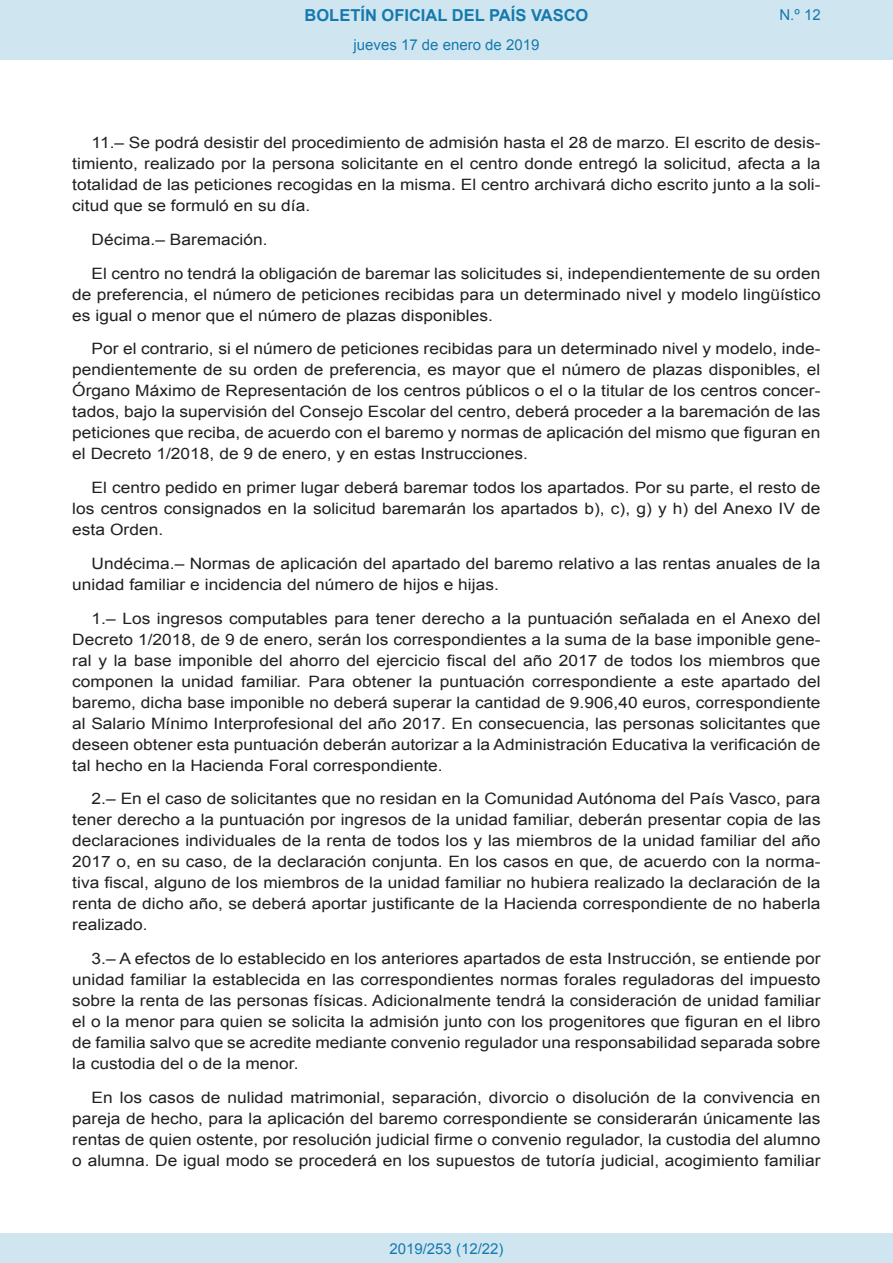
<style>
.page{position:relative;width:893px;height:1263px;background:#fff}
.page>*{position:absolute;margin:0;border:0;box-sizing:border-box;transform-origin:0 0}
.t1{font:700 16.5px "Arial";color:#1679ae}
.BOPVDetalle{font:15.6px/21px "Arial";color:#231f20;text-align:justify;scale:1.11 1}
.Paginacion_Centro{font:15px "Arial";color:#1679ae}
</style>
<div class="page">
<div style="left:0;top:0;width:893px;height:60px;background:#cfe6f1"></div>
<div style="left:0;top:1233px;width:893px;height:30px;background:#cfe6f1"></div>
<p class="t1" style="left:305px;top:4px;width:285px">BOLETÍN OFICIAL DEL PAÍS VASCO</p>
<p class="Paginacion_Centro" style="left:353px;top:35px;width:187px">jueves 17 de enero de 2019</p>
<p class="Paginacion_Centro" style="left:779px;top:5px;width:43px">N.º 12</p>
<p class="BOPVDetalle" style="left:72px;top:132px;width:676px;text-indent:19px">11.– Se podrá desistir del procedimiento de admisión hasta el 28 de marzo. El escrito de desis&shy;timiento, realizado por la persona solicitante en el centro donde entregó la solicitud, afecta a la totalidad de las peticiones recogidas en la misma. El centro archivará dicho escrito junto a la soli&shy;citud que se formuló en su día.</p>
<p class="BOPVDetalle" style="left:92px;top:229px;width:160px">Décima.– Baremación.</p>
<p class="BOPVDetalle" style="left:72px;top:263px;width:676px;text-indent:19px">El centro no tendrá la obligación de baremar las solicitudes si, independientemente de su orden de preferencia, el número de peticiones recibidas para un determinado nivel y modelo lingüístico es igual o menor que el número de plazas disponibles.</p>
<p class="BOPVDetalle" style="left:72px;top:339px;width:676px;text-indent:19px">Por el contrario, si el número de peticiones recibidas para un determinado nivel y modelo, inde&shy;pendientemente de su orden de preferencia, es mayor que el número de plazas disponibles, el Órgano Máximo de Representación de los centros públicos o el o la titular de los centros concer&shy;tados, bajo la supervisión del Consejo Escolar del centro, deberá proceder a la baremación de las peticiones que reciba, de acuerdo con el baremo y normas de aplicación del mismo que figuran en el Decreto 1/2018, de 9 de enero, y en estas Instrucciones.</p>
<p class="BOPVDetalle" style="left:72px;top:477px;width:676px;text-indent:19px">El centro pedido en primer lugar deberá baremar todos los apartados. Por su parte, el resto de los centros consignados en la solicitud baremarán los apartados b), c), g) y h) del Anexo IV de esta Orden.</p>
<p class="BOPVDetalle" style="left:72px;top:553px;width:676px;text-indent:19px">Undécima.– Normas de aplicación del apartado del baremo relativo a las rentas anuales de la unidad familiar e incidencia del número de hijos e hijas.</p>
<p class="BOPVDetalle" style="left:72px;top:608px;width:676px;text-indent:19px">1.– Los ingresos computables para tener derecho a la puntuación señalada en el Anexo del Decreto 1/2018, de 9 de enero, serán los correspondientes a la suma de la base imponible gene&shy;ral y la base imponible del ahorro del ejercicio fiscal del año 2017 de todos los miembros que componen la unidad familiar. Para obtener la puntuación correspondiente a este apartado del baremo, dicha base imponible no deberá superar la cantidad de 9.906,40 euros, correspondiente al Salario Mínimo Interprofesional del año 2017. En consecuencia, las personas solicitantes que deseen obtener esta puntuación deberán autorizar a la Administración Educativa la verificación de tal hecho en la Hacienda Foral correspondiente.</p>
<p class="BOPVDetalle" style="left:72px;top:789px;width:676px;text-indent:19px">2.– En el caso de solicitantes que no residan en la Comunidad Autónoma del País Vasco, para tener derecho a la puntuación por ingresos de la unidad familiar, deberán presentar copia de las declaraciones individuales de la renta de todos los y las miembros de la unidad familiar del año 2017 o, en su caso, de la declaración conjunta. En los casos en que, de acuerdo con la norma&shy;tiva fiscal, alguno de los miembros de la unidad familiar no hubiera realizado la declaración de la renta de dicho año, se deberá aportar justificante de la Hacienda correspondiente de no haberla realizado.</p>
<p class="BOPVDetalle" style="left:72px;top:948px;width:676px;text-indent:19px">3.– A efectos de lo establecido en los anteriores apartados de esta Instrucción, se entiende por unidad familiar la establecida en las correspondientes normas forales reguladoras del impuesto sobre la renta de las personas físicas. Adicionalmente tendrá la consideración de unidad familiar el o la menor para quien se solicita la admisión junto con los progenitores que figuran en el libro de familia salvo que se acredite mediante convenio regulador una responsabilidad separada sobre la custodia del o de la menor.</p>
<p class="BOPVDetalle" style="left:72px;top:1087px;width:676px;text-indent:19px">En los casos de nulidad matrimonial, separación, divorcio o disolución de la convivencia en pareja de hecho, para la aplicación del baremo correspondiente se considerarán únicamente las rentas de quien ostente, por resolución judicial firme o convenio regulador, la custodia del alumno o alumna. De igual modo se procederá en los supuestos de tutoría judicial, acogimiento familiar</p>
<p class="Paginacion_Centro" style="left:389px;top:1238px;width:116px">2019/253 (12/22)</p>
</div>
